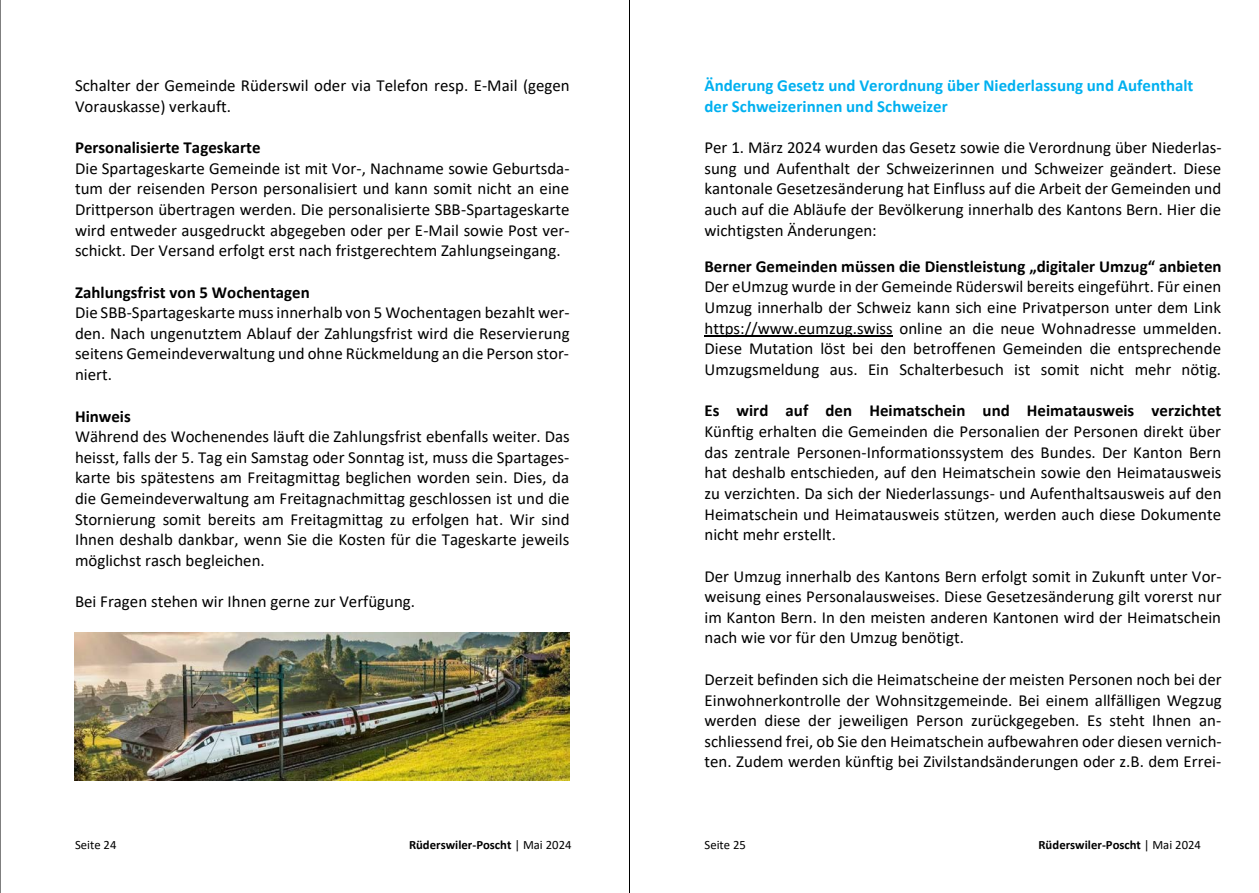
<style>
.page{position:relative;width:1259px;height:893px;background:#fff}
.page>*{position:absolute;margin:0;border:0;box-sizing:border-box;transform-origin:0 0}
.t1{font:16.8px/20.7px "Calibri";color:#000;text-align:justify}
.t2{font:700 16.8px "Calibri";color:#000}
.t3{font:700 16.8px/20.5px "Calibri";color:#00b0f0}
.t4{font:700 12.75px "Calibri";color:#000}
.t5{font:12.75px "Calibri";color:#000}
.s1{font-weight:400}
</style>
<div class="page">
<img style="left:75px;top:632px;width:494px;height:149px">
<hr style="left:704px;top:336px;width:189px;height:1px;background:#000">
<hr style="left:0;top:0;width:1px;height:893px;background:#000">
<hr style="left:629px;top:0;width:1px;height:893px;background:#000">
<p class="t1" style="left:75px;top:75px;width:496px">Schalter der Gemeinde Rüderswil oder via Telefon resp. E-Mail (gegen<br>Vorauskasse) verkauft.</p>
<p class="t2" style="left:75px;top:136px;width:187px">Personalisierte Tageskarte</p>
<p class="t1" style="left:75px;top:157px;width:496px">Die Spartageskarte Gemeinde ist mit Vor-, Nachname sowie Geburtsda&shy;tum der reisenden Person personalisiert und kann somit nicht an eine Drittperson übertragen werden. Die personalisierte SBB-Spartageskarte wird entweder ausgedruckt abgegeben oder per E-Mail sowie Post ver&shy;schickt. Der Versand erfolgt erst nach fristgerechtem Zahlungseingang.</p>
<p class="t2" style="left:75px;top:280px;width:236px">Zahlungsfrist von 5 Wochentagen</p>
<p class="t1" style="left:75px;top:302px;width:496px">Die SBB-Spartageskarte muss innerhalb von 5 Wochentagen bezahlt wer&shy;den. Nach ungenutztem Ablauf der Zahlungsfrist wird die Reservierung seitens Gemeindeverwaltung und ohne Rückmeldung an die Person stor&shy;niert.</p>
<p class="t2" style="left:75px;top:404px;width:57px">Hinweis</p>
<p class="t1" style="left:75px;top:426px;width:496px">Während des Wochenendes läuft die Zahlungsfrist ebenfalls weiter. Das heisst, falls der 5. Tag ein Samstag oder Sonntag ist, muss die Spartages&shy;karte bis spätestens am Freitagmittag beglichen worden sein. Dies, da die Gemeindeverwaltung am Freitagnachmittag geschlossen ist und die Stornierung somit bereits am Freitagmittag zu erfolgen hat. Wir sind Ihnen deshalb dankbar, wenn Sie die Kosten für die Tageskarte jeweils möglichst rasch begleichen.</p>
<p class="t1" style="left:75px;top:591px;width:342px">Bei Fragen stehen wir Ihnen gerne zur Verfügung.</p>
<p class="t5" style="left:75px;top:836px;width:43px">Seite 24</p>
<p class="t4" style="left:409px;top:836px;width:164px">Rüderswiler-Poscht <span class="s1">| Mai 2024</span></p>
<p class="t3" style="left:704px;top:75px;width:490px">Änderung Gesetz und Verordnung über Niederlassung und Aufenthalt der Schweizerinnen und Schweizer</p>
<p class="t1" style="left:704px;top:137px;width:519px">Per 1. März 2024 wurden das Gesetz sowie die Verordnung über Niederlas&shy;sung und Aufenthalt der Schweizerinnen und Schweizer geändert. Diese kantonale Gesetzesänderung hat Einfluss auf die Arbeit der Gemeinden und auch auf die Abläufe der Bevölkerung innerhalb des Kantons Bern. Hier die wichtigsten Änderungen:</p>
<p class="t2" style="left:704px;top:254px;width:519px">Berner Gemeinden müssen die Dienstleistung „digitaler Umzug“ anbieten</p>
<p class="t1" style="left:704px;top:276px;width:518px">Der eUmzug wurde in der Gemeinde Rüderswil bereits eingeführt. Für einen Umzug innerhalb der Schweiz kann sich eine Privatperson unter dem Link https://www.eumzug.swiss online an die neue Wohnadresse ummelden.<br>Diese Mutation löst bei den betroffenen Gemeinden die entsprechende Umzugsmeldung aus. Ein Schalterbesuch ist somit nicht mehr nötig.</p>
<p class="t2" style="left:704px;top:399px;width:518px">Es wird auf den Heimatschein und Heimatausweis verzichtet</p>
<p class="t1" style="left:704px;top:421px;width:518px">Künftig erhalten die Gemeinden die Personalien der Personen direkt über das zentrale Personen-Informationssystem des Bundes. Der Kanton Bern hat deshalb entschieden, auf den Heimatschein sowie den Heimatausweis zu verzichten. Da sich der Niederlassungs- und Aufenthaltsausweis auf den Heimatschein und Heimatausweis stützen, werden auch diese Dokumente nicht mehr erstellt.</p>
<p class="t1" style="left:704px;top:565px;width:519px">Der Umzug innerhalb des Kantons Bern erfolgt somit in Zukunft unter Vor&shy;weisung eines Personalausweises. Diese Gesetzesänderung gilt vorerst nur im Kanton Bern. In den meisten anderen Kantonen wird der Heimatschein nach wie vor für den Umzug benötigt.</p>
<p class="t1" style="left:704px;top:668px;width:519px">Derzeit befinden sich die Heimatscheine der meisten Personen noch bei der Einwohnerkontrolle der Wohnsitzgemeinde. Bei einem allfälligen Wegzug werden diese der jeweiligen Person zurückgegeben. Es steht Ihnen an&shy;schliessend frei, ob Sie den Heimatschein aufbewahren oder diesen vernich&shy;ten. Zudem werden künftig bei Zivilstandsänderungen oder z.B. dem Errei-</p>
<p class="t5" style="left:704px;top:836px;width:43px">Seite 25</p>
<p class="t4" style="left:1038px;top:836px;width:164px">Rüderswiler-Poscht <span class="s1">| Mai 2024</span></p>
</div>
